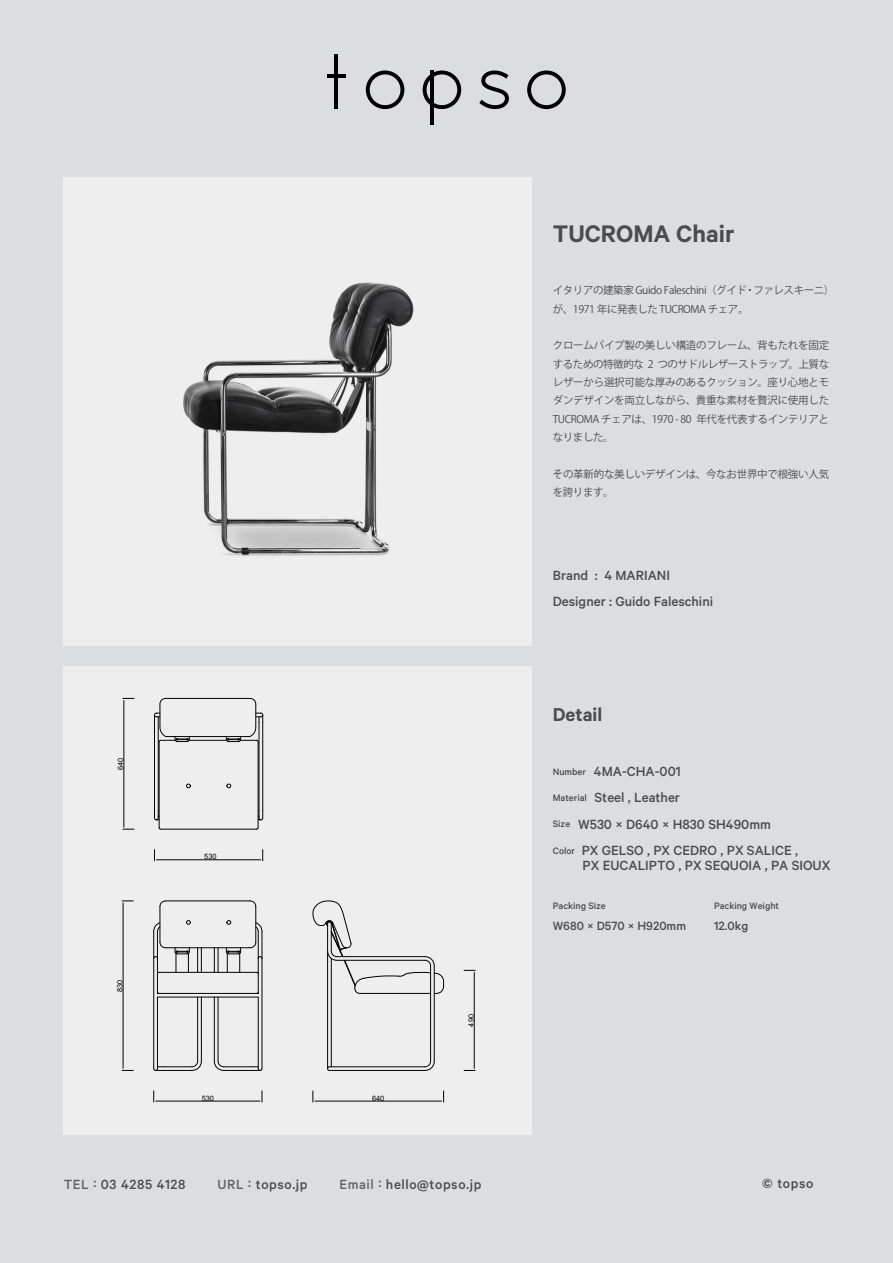
<style>
.page{position:relative;width:893px;height:1263px;background:#dcdddf}
.page>*{position:absolute;margin:0;border:0;box-sizing:border-box;transform-origin:0 0}
.t1{font:600 27px "Calibre";color:#4b4c4d}
.t2{font:600 21px "Calibre";color:#4b4c4d}
.t3{font:500 15px/26.2px "Calibre";color:#4b4c4d}
.t4{font:500 15px "Calibre";letter-spacing:.04em;color:#4b4c4d}
.t5{font:500 13.5px "Calibre";color:#4b4c4d}
.t6{font:10.5px/18.3px "Gothic BBB Pr 5 Medium 83 pv RKSJ H";letter-spacing:-.04em;color:#4b4c4d}
.t7{font:500 10.5px "Calibre";color:#4b4c4d}
.t8{font:7.35px "Arial";color:#030303}
.s1{font-size:10.5px}
.s2{color:#636366}
.s3{font-family:"Koz Go Pr 6 N";font-weight:400}
</style>
<div class="page">
<div style="left:64px;top:666px;width:467px;height:468px;background:#eee"></div>
<svg style="left:479px;top:70px;width:30px;height:39px"></svg>
<svg style="left:527px;top:70px;width:39px;height:39px"></svg>
<svg style="left:366px;top:70px;width:38px;height:39px"></svg>
<svg style="left:423px;top:70px;width:38px;height:39px"></svg>
<hr style="left:430px;top:70px;width:4px;height:55px;background:#000">
<hr style="left:334px;top:54px;width:4px;height:55px;background:#000">
<hr style="left:327px;top:74px;width:19px;height:4px;background:#000">
<img style="left:64px;top:178px;width:467px;height:467px">
<hr style="left:474px;top:972px;width:1px;height:96px;background:#030303">
<hr style="left:315px;top:1101px;width:127px;height:1px;background:#030303">
<hr style="left:156px;top:1101px;width:104px;height:1px;background:#030303">
<hr style="left:123px;top:903px;width:1px;height:165px;background:#030303">
<hr style="left:124px;top:700px;width:1px;height:127px;background:#030303">
<svg style="left:154px;top:849px;width:1px;height:12px"></svg>
<svg style="left:262px;top:849px;width:1px;height:12px"></svg>
<hr style="left:157px;top:859px;width:104px;height:1px;background:#030303">
<svg style="left:160px;top:901px;width:6px;height:6px"></svg>
<hr style="left:159px;top:742px;width:1px;height:86px;background:#030303">
<hr style="left:430px;top:966px;width:1px;height:95px;background:#030303">
<hr style="left:201px;top:997px;width:1px;height:64px;background:#030303">
<hr style="left:159px;top:972px;width:98px;height:1px;background:#030303">
<hr style="left:161px;top:829px;width:96px;height:1px;background:#030303">
<hr style="left:166px;top:698px;width:84px;height:1px;background:#030303">
<hr style="left:166px;top:947px;width:84px;height:1px;background:#030303">
<hr style="left:157px;top:997px;width:1px;height:71px;background:#030303">
<hr style="left:331px;top:958px;width:1px;height:109px;background:#030303">
<hr style="left:218px;top:997px;width:1px;height:64px;background:#030303">
<hr style="left:258px;top:958px;width:1px;height:35px;background:#030303">
<hr style="left:160px;top:907px;width:1px;height:35px;background:#030303">
<svg style="left:227px;top:784px;width:4px;height:4px"></svg>
<hr style="left:259px;top:723px;width:1px;height:87px;background:#030303">
<hr style="left:189px;top:740px;width:38px;height:1px;background:#030303">
<hr style="left:157px;top:993px;width:101px;height:1px;background:#030303">
<svg style="left:227px;top:920px;width:4px;height:4px"></svg>
<svg style="left:186px;top:784px;width:4px;height:4px"></svg>
<hr style="left:166px;top:901px;width:84px;height:1px;background:#030303">
<hr style="left:262px;top:958px;width:1px;height:110px;background:#030303">
<hr style="left:156px;top:1070px;width:36px;height:1px;background:#030303">
<svg style="left:154px;top:810px;width:5px;height:10px"></svg>
<svg style="left:214px;top:948px;width:5px;height:24px"></svg>
<svg style="left:186px;top:920px;width:4px;height:4px"></svg>
<hr style="left:154px;top:723px;width:1px;height:87px;background:#030303">
<hr style="left:329px;top:1066px;width:96px;height:1px;background:#030303">
<hr style="left:153px;top:958px;width:1px;height:110px;background:#030303">
<hr style="left:197px;top:997px;width:1px;height:64px;background:#030303">
<hr style="left:434px;top:966px;width:1px;height:95px;background:#030303">
<svg style="left:250px;top:901px;width:6px;height:6px"></svg>
<hr style="left:214px;top:997px;width:1px;height:64px;background:#030303">
<hr style="left:158px;top:717px;width:1px;height:93px;background:#030303">
<hr style="left:256px;top:907px;width:1px;height:35px;background:#030303">
<svg style="left:153px;top:922px;width:13px;height:36px"></svg>
<svg style="left:214px;top:1061px;width:48px;height:10px"></svg>
<hr style="left:327px;top:924px;width:1px;height:144px;background:#030303">
<hr style="left:329px;top:1070px;width:96px;height:1px;background:#030303">
<hr style="left:258px;top:742px;width:1px;height:86px;background:#030303">
<hr style="left:157px;top:997px;width:101px;height:1px;background:#030303">
<hr style="left:262px;top:723px;width:1px;height:87px;background:#030303">
<hr style="left:157px;top:958px;width:1px;height:35px;background:#030303">
<hr style="left:258px;top:997px;width:1px;height:71px;background:#030303">
<svg style="left:197px;top:948px;width:5px;height:24px"></svg>
<hr style="left:166px;top:736px;width:84px;height:1px;background:#030303">
<svg style="left:425px;top:1061px;width:9px;height:9px"></svg>
<svg style="left:226px;top:948px;width:15px;height:24px"></svg>
<svg style="left:154px;top:698px;width:36px;height:44px;background:#cdcdcd"></svg>
<svg style="left:175px;top:948px;width:15px;height:24px"></svg>
<svg style="left:258px;top:810px;width:5px;height:10px"></svg>
<svg style="left:226px;top:698px;width:37px;height:44px;background:#cfcfcf"></svg>
<svg style="left:154px;top:1061px;width:47px;height:9px"></svg>
<svg style="left:312px;top:901px;width:132px;height:93px;background:#dcdcdc"></svg>
<svg style="left:250px;top:922px;width:13px;height:36px"></svg>
<h1 class="t1" style="left:553px;top:217px;width:183px">TUCROMA Chair</h1>
<p class="t6" style="left:553px;top:281px;width:283px">イタリアの建築家 Guido Faleschini（グイド・ファレスキーニ）が、1971 年に発表した TUCROMA チェア。</p>
<p class="t6" style="left:553px;top:336px;width:278px;text-align:justify">クロームパイプ製の美しい構造のフレーム、背もたれを固定するための特徴的な 2 つのサドルレザーストラップ。上質なレザーから選択可能な厚みのあるクッション。座り心地とモダンデザインを両立しながら、貴重な素材を贅沢に使用したTUCROMA チェアは、1970 - 80 年代を代表するインテリアとなりました。</p>
<p class="t6" style="left:553px;top:465px;width:278px">その革新的な美しいデザインは、今なお世界中で根強い人気を誇ります。</p>
<h3 class="t3" style="left:553px;top:562px;width:162px">Brand : 4 MARIANI<br>Designer : Guido Faleschini</h3>
<p class="t8" style="left:117px;top:770px;width:14px;rotate:-90deg">640</p>
<p class="t8" style="left:116px;top:992px;width:14px;rotate:-90deg">830</p>
<p class="t8" style="left:204px;top:852px;width:14px">530</p>
<p class="t8" style="left:202px;top:1094px;width:14px">530</p>
<p class="t8" style="left:372px;top:1094px;width:14px">640</p>
<p class="t8" style="left:467px;top:1026px;width:14px;rotate:-90deg">490</p>
<h2 class="t2" style="left:553px;top:702px;width:51px">Detail</h2>
<h3 class="t3" style="left:553px;top:758px;width:247px"><span class="s1">Number</span> 4MA-CHA-001<br><span class="s1">Material</span> Steel , Leather<br><span class="s1">Size</span> W530 × D640 × H830 SH490mm<br><span class="s1">Color</span> PX GELSO , PX CEDRO , PX SALICE ,</h3>
<h3 class="t3" style="left:583px;top:852px;width:249px">PX EUCALIPTO , PX SEQUOIA , PA SIOUX</h3>
<p class="t7" style="left:714px;top:900px;width:67px">Packing Weight</p>
<p class="t5" style="left:714px;top:918px;width:36px">12.0kg</p>
<p class="t7" style="left:553px;top:900px;width:54px">Packing Size</p>
<p class="t5" style="left:553px;top:918px;width:135px">W680 × D570 × H920mm</p>
<h3 class="t4" style="left:64px;top:1175px;width:419px"><span class="s2">TEL :</span> 03 4285 4128<span class="s3">　　</span><span class="s2">URL :</span> topso.jp<span class="s3">　　</span><span class="s2">Email :</span> hello@topso.jp</h3>
<h3 class="t3" style="left:762px;top:1170px;width:53px">© topso</h3>
</div>
